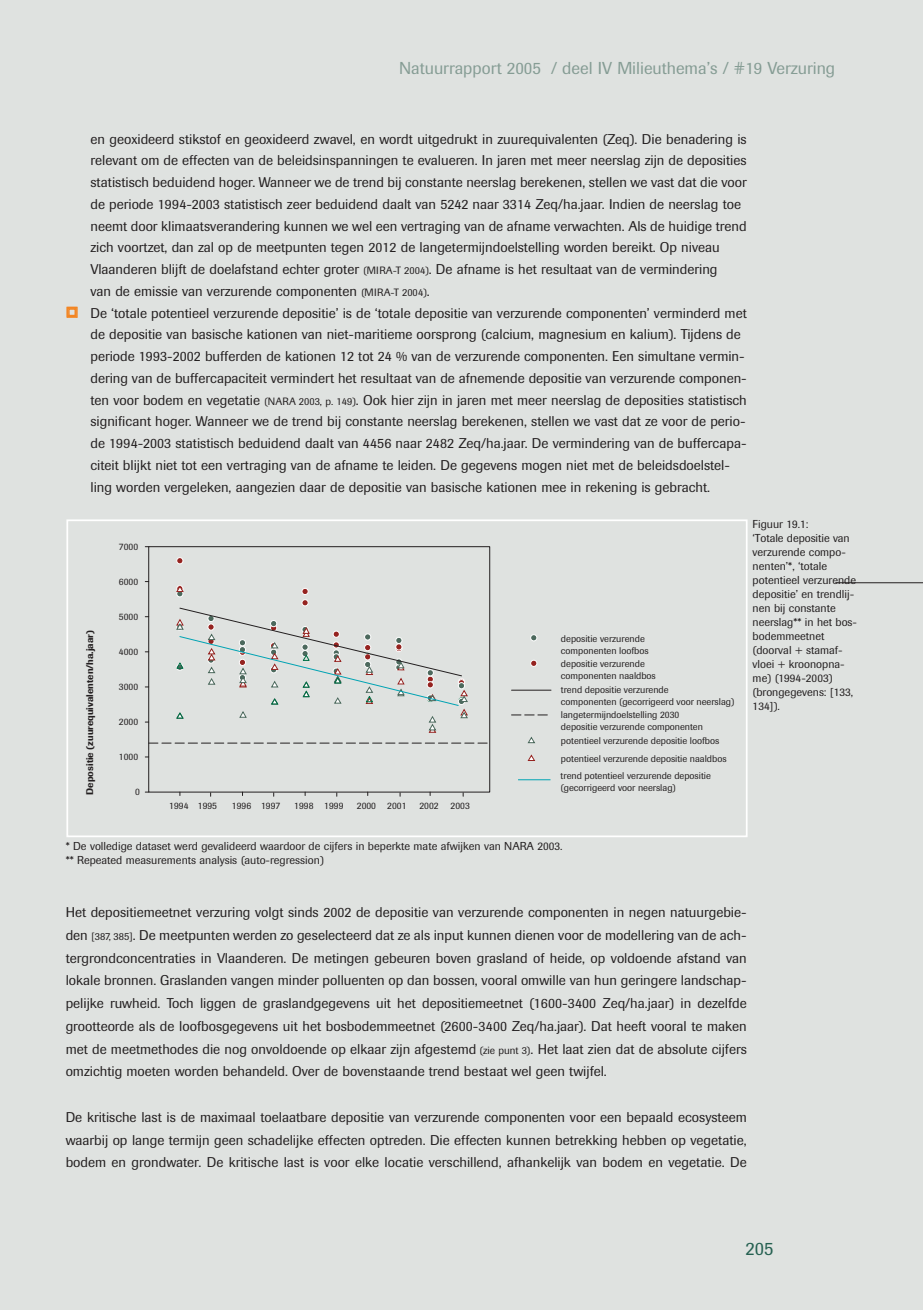
<style>
.page{position:relative;width:923px;height:1310px;background:#dfe2e0}
.page>*{position:absolute;margin:0;border:0;box-sizing:border-box;transform-origin:0 0}
.t1{font:18.55px "Imago";color:#256051}
.t2{font:17.15px "Imago";color:#859c94}
.t3{font:14px/21.7px "Imago";color:#231f20;text-align:justify}
.t4{font:11.38px/14px "Imago";color:#231f20}
.t5{font:9.62px/11.5px "Imago";color:#231f20}
.t6{font:500 9.62px "Imago";color:#231f20}
.s1{font-size:10.5px}
</style>
<div class="page">
<svg style="left:67px;top:307px;width:10px;height:10px"></svg>
<p class="t2" style="left:399px;top:62px;width:437px">Natuurrapport 2005 / deel IV Milieuthema’s / #19 Verzuring</p>
<p class="t3" style="left:90px;top:129px;width:658px;text-align:left">en geoxideerd stikstof en geoxideerd zwavel, en wordt uitgedrukt in zuurequivalenten (Zeq). Die benadering is relevant om de effecten van de beleidsinspanningen te evalueren. In jaren met meer neerslag zijn de deposities statistisch beduidend hoger. Wanneer we de trend bij constante neerslag berekenen, stellen we vast dat die voor de periode 1994-2003 statistisch zeer beduidend daalt van 5242 naar 3314 Zeq/ha.jaar. Indien de neerslag toe neemt door klimaatsverandering kunnen we wel een vertraging van de afname verwachten. Als de huidige trend zich voortzet, dan zal op de meetpunten tegen 2012 de langetermijndoelstelling worden bereikt. Op niveau Vlaanderen blijft de doelafstand echter groter <span class="s1">(MIRA-T 2004)</span>. De afname is het resultaat van de vermindering<br>van de emissie van verzurende componenten <span class="s1">(MIRA-T 2004)</span>.<br>De ‘totale potentieel verzurende depositie’ is de ‘totale depositie van verzurende componenten’ verminderd met de depositie van basische kationen van niet-maritieme oorsprong (calcium, magnesium en kalium). Tijdens de periode 1993-2002 bufferden de kationen 12 tot 24 % van de verzurende componenten. Een simultane vermin&shy;dering van de buffercapaciteit vermindert het resultaat van de afnemende depositie van verzurende componen&shy;ten voor bodem en vegetatie <span class="s1">(NARA 2003, p. 149)</span>. Ook hier zijn in jaren met meer neerslag de deposities statistisch significant hoger. Wanneer we de trend bij constante neerslag berekenen, stellen we vast dat ze voor de perio&shy;de 1994-2003 statistisch beduidend daalt van 4456 naar 2482 Zeq/ha.jaar. De vermindering van de buffercapa&shy;citeit blijkt niet tot een vertraging van de afname te leiden. De gegevens mogen niet met de beleidsdoelstel&shy;ling worden vergeleken, aangezien daar de depositie van basische kationen mee in rekening is gebracht.</p>
<p class="t5" style="left:119px;top:541px;width:21px">7000</p>
<p class="t5" style="left:119px;top:576px;width:21px">6000</p>
<p class="t6" style="left:86px;top:794px;width:166px;rotate:-90deg">Depositie (zuurequivalenten/ha.jaar)</p>
<p class="t5" style="left:119px;top:612px;width:21px">5000</p>
<p class="t5" style="left:119px;top:647px;width:21px">4000</p>
<p class="t5" style="left:119px;top:682px;width:21px">3000</p>
<p class="t5" style="left:119px;top:717px;width:21px">2000</p>
<p class="t5" style="left:119px;top:752px;width:21px">1000</p>
<p class="t5" style="left:135px;top:787px;width:6px">0</p>
<p class="t5" style="left:169px;top:801px;width:21px">1994</p>
<p class="t5" style="left:232px;top:801px;width:21px">1996</p>
<p class="t5" style="left:294px;top:801px;width:21px">1998</p>
<p class="t5" style="left:357px;top:801px;width:21px">2000</p>
<p class="t5" style="left:419px;top:801px;width:21px">2002</p>
<p class="t5" style="left:198px;top:801px;width:21px">1995</p>
<p class="t5" style="left:261px;top:801px;width:21px">1997</p>
<p class="t5" style="left:324px;top:801px;width:21px">1999</p>
<p class="t5" style="left:387px;top:801px;width:21px">2001</p>
<p class="t5" style="left:451px;top:801px;width:21px">2003</p>
<p class="t5" style="left:561px;top:634px;width:89px">depositie verzurende componenten loofbos</p>
<p class="t5" style="left:561px;top:659px;width:96px">depositie verzurende componenten naaldbos</p>
<p class="t5" style="left:561px;top:685px;width:175px">trend depositie verzurende<br>componenten (gecorrigeerd voor neerslag)</p>
<p class="t5" style="left:561px;top:710px;width:143px">langetermijndoelstelling 2030 depositie verzurende componenten</p>
<p class="t5" style="left:561px;top:733px;width:167px;line-height:17.5px">potentieel verzurende depositie loofbos potentieel verzurende depositie naaldbos trend potentieel verzurende depositie</p>
<p class="t5" style="left:561px;top:782px;width:117px">(gecorrigeerd voor neerslag)</p>
<p class="t4" style="left:66px;top:840px;width:498px">* De volledige dataset werd gevalideerd waardoor de cijfers in beperkte mate afwijken van NARA 2003. ** Repeated measurements analysis (auto-regression)</p>
<p class="t4" style="left:753px;top:518px;width:106px">Figuur 19.1:<br>‘Totale depositie van verzurende compo&shy;nenten’*, ‘totale potentieel verzurende depositie’ en trendlij&shy;nen bij constante neerslag** in het bos&shy;bodemmeetnet (doorval + stamaf&shy;vloei + kroonopna&shy;me) (1994-2003) (brongegevens: [133,<br>134]).</p>
<p class="t3" style="left:66px;top:902px;width:683px;line-height:22.8px">Het depositiemeetnet verzuring volgt sinds 2002 de depositie van verzurende componenten in negen natuurgebie&shy;den <span class="s1">[387, 385]</span>. De meetpunten werden zo geselecteerd dat ze als input kunnen dienen voor de modellering van de ach&shy;tergrondconcentraties in Vlaanderen. De metingen gebeuren boven grasland of heide, op voldoende afstand van lokale bronnen. Graslanden vangen minder polluenten op dan bossen, vooral omwille van hun geringere landschap&shy;pelijke ruwheid. Toch liggen de graslandgegevens uit het depositiemeetnet (1600-3400 Zeq/ha.jaar) in dezelfde grootteorde als de loofbosgegevens uit het bosbodemmeetnet (2600-3400 Zeq/ha.jaar). Dat heeft vooral te maken met de meetmethodes die nog onvoldoende op elkaar zijn afgestemd <span class="s1">(zie punt 3)</span>. Het laat zien dat de absolute cijfers omzichtig moeten worden behandeld. Over de bovenstaande trend bestaat wel geen twijfel.</p>
<p class="t3" style="left:66px;top:1107px;width:682px;line-height:22.8px">De kritische last is de maximaal toelaatbare depositie van verzurende componenten voor een bepaald ecosysteem waarbij op lange termijn geen schadelijke effecten optreden. Die effecten kunnen betrekking hebben op vegetatie, bodem en grondwater. De kritische last is voor elke locatie verschillend, afhankelijk van bodem en vegetatie. De</p>
<h1 class="t1" style="left:745px;top:1242px;width:29px">205</h1>
</div>
